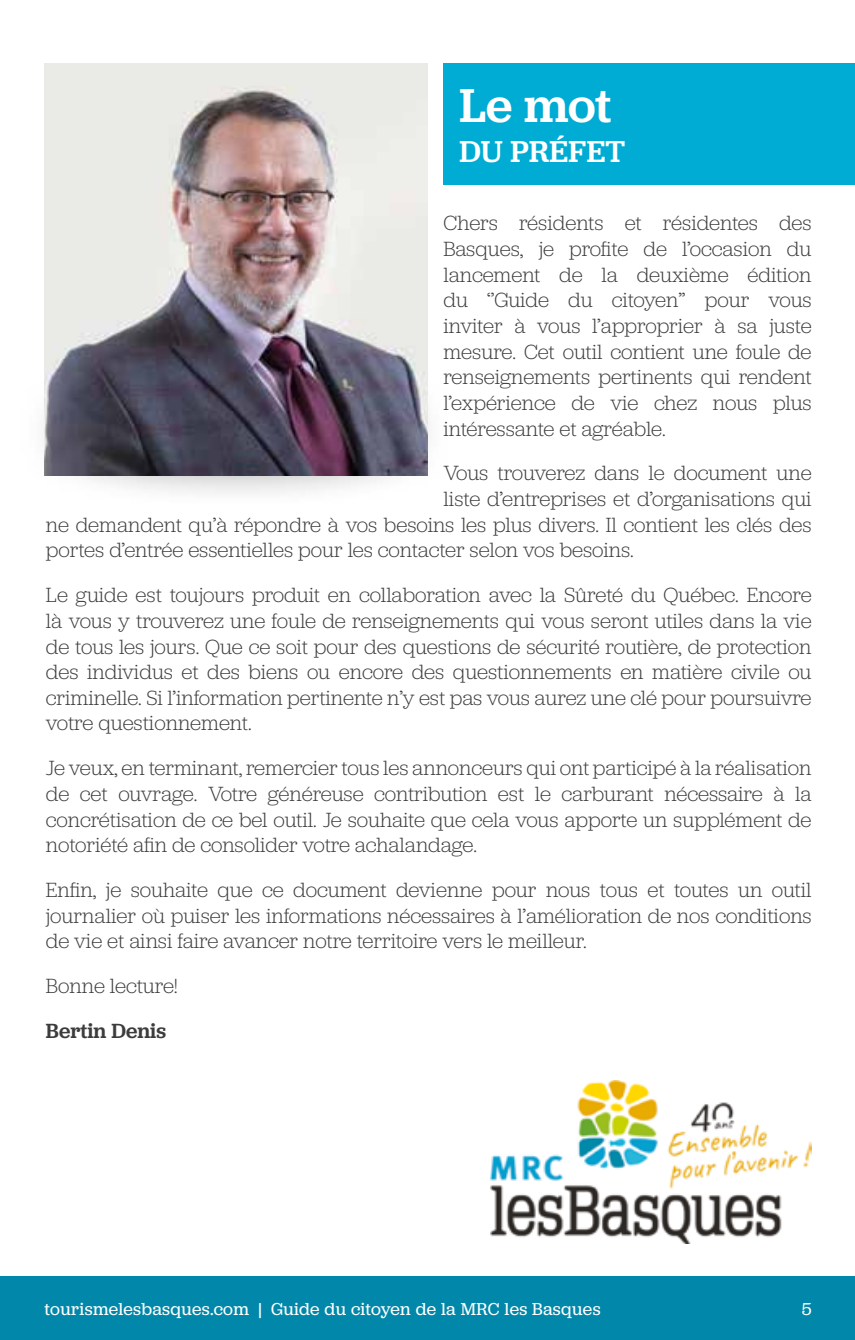
<style>
.page{position:relative;width:855px;height:1340px;background:#fff}
.page>*{position:absolute;margin:0;border:0;box-sizing:border-box;transform-origin:0 0}
.t1{font:500 49.5px "Jubilat";color:#fff}
.t2{font:500 31.5px "Jubilat";color:#fff}
.t3{font:300 21.38px/25.7px "Jubilat";letter-spacing:-.005em;color:#3c3c3b;text-align:justify}
.t4{font:500 21.38px "Jubilat";color:#3c3c3b}
.t5{font:18px "Jubilat";letter-spacing:.015em;color:#fff}
</style>
<div class="page">
<div style="left:0;top:1276px;width:855px;height:63px;background:#0087a9"></div>
<div style="left:20px;top:352px;width:432px;height:156px;background:#000;opacity:.6"></div>
<img style="left:45px;top:64px;width:382px;height:411px">
<div style="left:443px;top:64px;width:412px;height:121px;background:#00acd4"></div>
<img style="left:491px;top:1080px;width:320px;height:163px">
<h1 class="t1" style="left:459px;top:73px;width:154px">Le mot</h1>
<h2 class="t2" style="left:459px;top:131px;width:168px">DU PRÉFET</h2>
<p class="t3" style="left:443px;top:209px;width:370px">Chers résidents et résidentes des Basques, je profite de l’occasion du lancement de la deuxième édition du ‘’Guide du citoyen’’ pour vous inviter à vous l’approprier à sa juste mesure. Cet outil contient une foule de renseignements pertinents qui rendent l’expérience de vie chez nous plus intéressante et agréable.</p>
<p class="t3" style="left:443px;top:459px;width:370px">Vous trouverez dans le document une</p>
<p class="t3" style="left:443px;top:485px;width:370px">liste d’entreprises et d’organisations qui</p>
<p class="t3" style="left:46px;top:511px;width:767px">ne demandent qu’à répondre à vos besoins les plus divers. Il contient les clés des</p>
<p class="t3" style="left:46px;top:536px;width:589px">portes d’entrée essentielles pour les contacter selon vos besoins.</p>
<p class="t3" style="left:46px;top:581px;width:767px">Le guide est toujours produit en collaboration avec la Sûreté du Québec. Encore là vous y trouverez une foule de renseignements qui vous seront utiles dans la vie de tous les jours. Que ce soit pour des questions de sécurité routière, de protection des individus et des biens ou encore des questionnements en matière civile ou criminelle. Si l’information pertinente n’y est pas vous aurez une clé pour poursuivre votre questionnement.</p>
<p class="t3" style="left:46px;top:754px;width:767px">Je veux, en terminant, remercier tous les annonceurs qui ont participé à la réalisation de cet ouvrage. Votre généreuse contribution est le carburant nécessaire à la concrétisation de ce bel outil. Je souhaite que cela vous apporte un supplément de notoriété afin de consolider votre achalandage.</p>
<p class="t3" style="left:46px;top:876px;width:767px">Enfin, je souhaite que ce document devienne pour nous tous et toutes un outil journalier où puiser les informations nécessaires à l’amélioration de nos conditions de vie et ainsi faire avancer notre territoire vers le meilleur.</p>
<p class="t3" style="left:46px;top:972px;width:133px">Bonne lecture!</p>
<p class="t4" style="left:46px;top:1016px;width:122px">Bertin Denis</p>
<p class="t5" style="left:45px;top:1297px;width:557px">tourismelesbasques.com | Guide du citoyen de la MRC les Basques</p>
<p class="t5" style="left:801px;top:1297px;width:11px">5</p>
</div>
